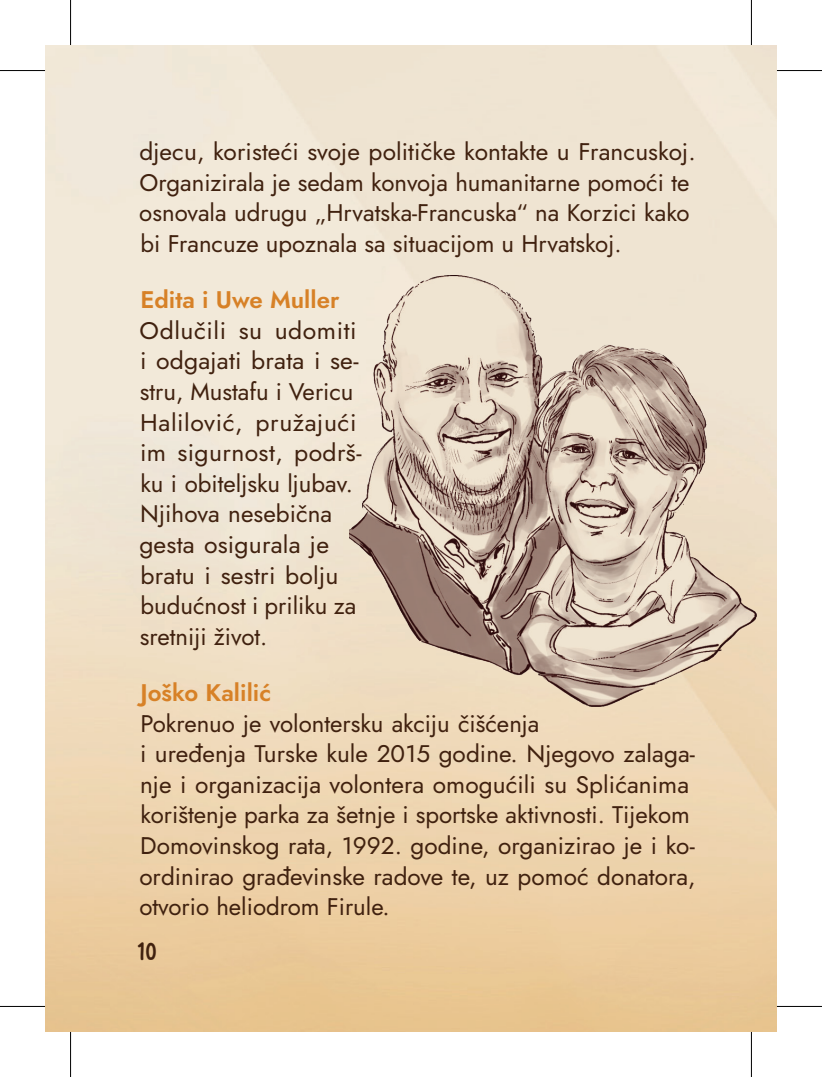
<style>
.page{position:relative;width:822px;height:1077px;background:#fff}
.page>*{position:absolute;margin:0;border:0;box-sizing:border-box;transform-origin:0 0}
.t1{font:24px/30.6px "Jost";color:#40210f}
.t2{font:600 24px "Jost";color:#d78127}
.t3{font:24px "Spicy Wasabi";color:#40210f}
</style>
<div class="page">
<img style="left:45px;top:45px;width:731px;height:986px">
<img style="left:349px;top:275px;width:407px;height:432px">
<svg style="left:0;top:1006px;width:45px;height:1px"></svg>
<svg style="left:776px;top:1004px;width:45px;height:4px"></svg>
<svg style="left:751px;top:0;width:1px;height:45px"></svg>
<svg style="left:749px;top:1031px;width:4px;height:45px"></svg>
<hr style="left:0;top:70px;width:45px;height:1px;background:#000">
<hr style="left:776px;top:70px;width:45px;height:1px;background:#000">
<hr style="left:0;top:1005px;width:45px;height:1px;background:#000">
<hr style="left:776px;top:1005px;width:45px;height:1px;background:#000">
<hr style="left:70px;top:0;width:1px;height:45px;background:#000">
<hr style="left:70px;top:1031px;width:1px;height:45px;background:#000">
<hr style="left:750px;top:0;width:1px;height:45px;background:#000">
<hr style="left:750px;top:1031px;width:1px;height:45px;background:#000">
<p class="t1" style="left:139px;top:137px;width:557px">djecu, koristeći svoje političke kontakte u Francuskoj.<br>Organizirala je sedam konvoja humanitarne pomoći te osnovala udrugu „Hrvatska-Francuska“ na Korzici kako bi Francuze upoznala sa situacijom u Hrvatskoj.</p>
<p class="t2" style="left:140px;top:283px;width:200px">Edita i Uwe Muller</p>
<p class="t1" style="left:139px;top:315px;width:224px">Odlučili su udomiti i odgajati brata i se&shy;stru, Mustafu i Vericu<br>Halilović, pružajući im sigurnost, podrš&shy;ku i obiteljsku ljubav.<br>Njihova nesebična gesta osigurala je bratu i sestri bolju budućnost i priliku za sretniji život.</p>
<p class="t2" style="left:140px;top:676px;width:132px">Joško Kalilić</p>
<p class="t1" style="left:139px;top:708px;width:557px">Pokrenuo je volontersku akciju čišćenja<br>i uređenja Turske kule 2015 godine. Njegovo zalaga&shy;nje i organizacija volontera omogućili su Splićanima korištenje parka za šetnje i sportske aktivnosti. Tijekom Domovinskog rata, 1992. godine, organizirao je i ko&shy;ordinirao građevinske radove te, uz pomoć donatora, otvorio heliodrom Firule.</p>
<p class="t3" style="left:138px;top:941px;width:21px">10</p>
</div>
